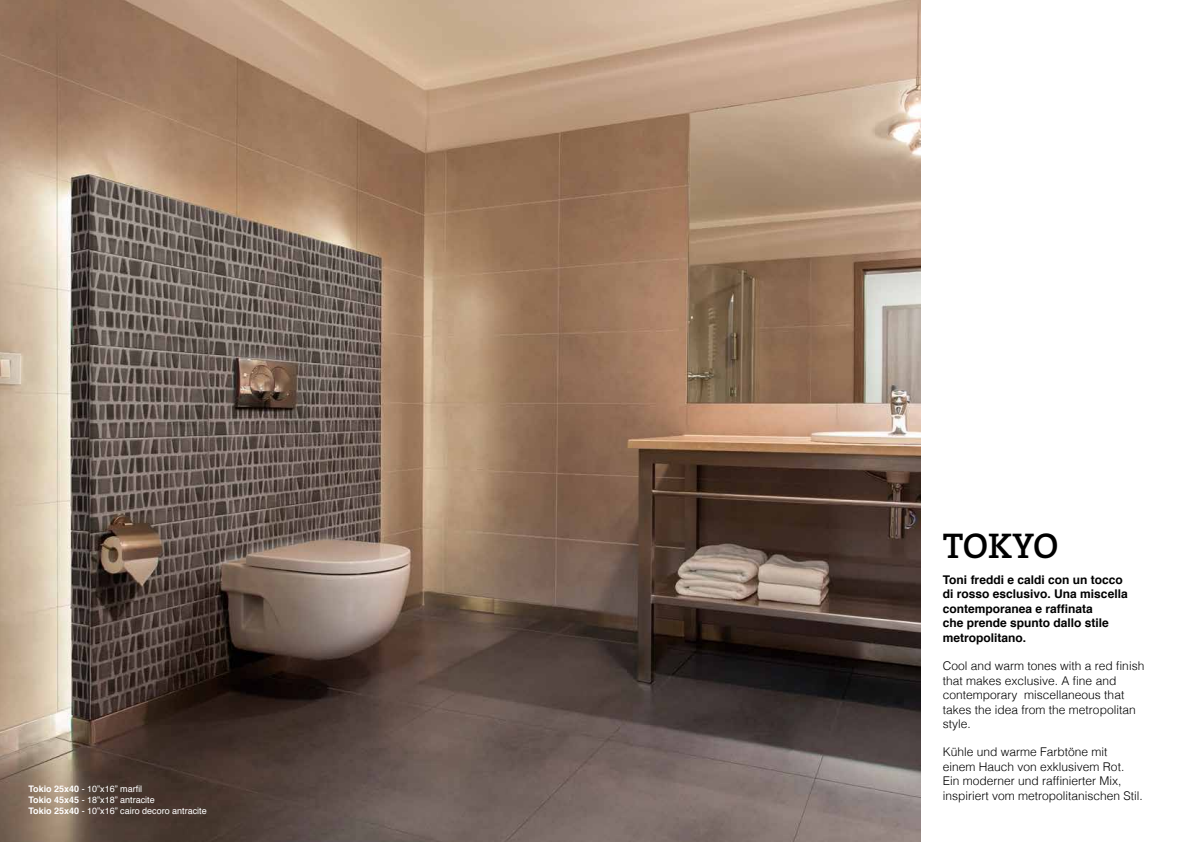
<style>
.page{position:relative;width:1191px;height:842px;background:#fff}
.page>*{position:absolute;margin:0;border:0;box-sizing:border-box;transform-origin:0 0}
.t1{font:36px "The Serif HP6 Se Bld";letter-spacing:-.01em;color:#000}
.t2{font:300 12px/14.4px "Helvetica";color:#000}
.t3{font:700 12px/14.4px "Helvetica";color:#000}
.t4{font:9px/10.8px "Helvetica";color:#fff}
.s1{font-weight:700}
</style>
<div class="page">
<img style="left:0;top:0;width:920px;height:842px">
<p class="t4" style="left:28px;top:784px;width:180px"><span class="s1">Tokio 25x40</span> - 10”x16” marfil<br><span class="s1">Tokio 45x45</span> - 18”x18” antracite<br><span class="s1">Tokio 25x40</span> - 10”x16” cairo decoro antracite</p>
<h1 class="t1" style="left:943px;top:522px;width:117px">TOKYO</h1>
<p class="t3" style="left:943px;top:573px;width:186px">Toni freddi e caldi con un tocco di rosso esclusivo. Una miscella contemporanea e raffinata<br>che prende spunto dallo stile metropolitano.</p>
<p class="t2" style="left:943px;top:658px;width:203px">Cool and warm tones with a red finish that makes exclusive. A fine and contemporary miscellaneous that takes the idea from the metropolitan style.</p>
<p class="t2" style="left:943px;top:744px;width:202px">Kühle und warme Farbtöne mit einem Hauch von exklusivem Rot.<br>Ein moderner und raffinierter Mix, inspiriert vom metropolitanischen Stil.</p>
</div>
